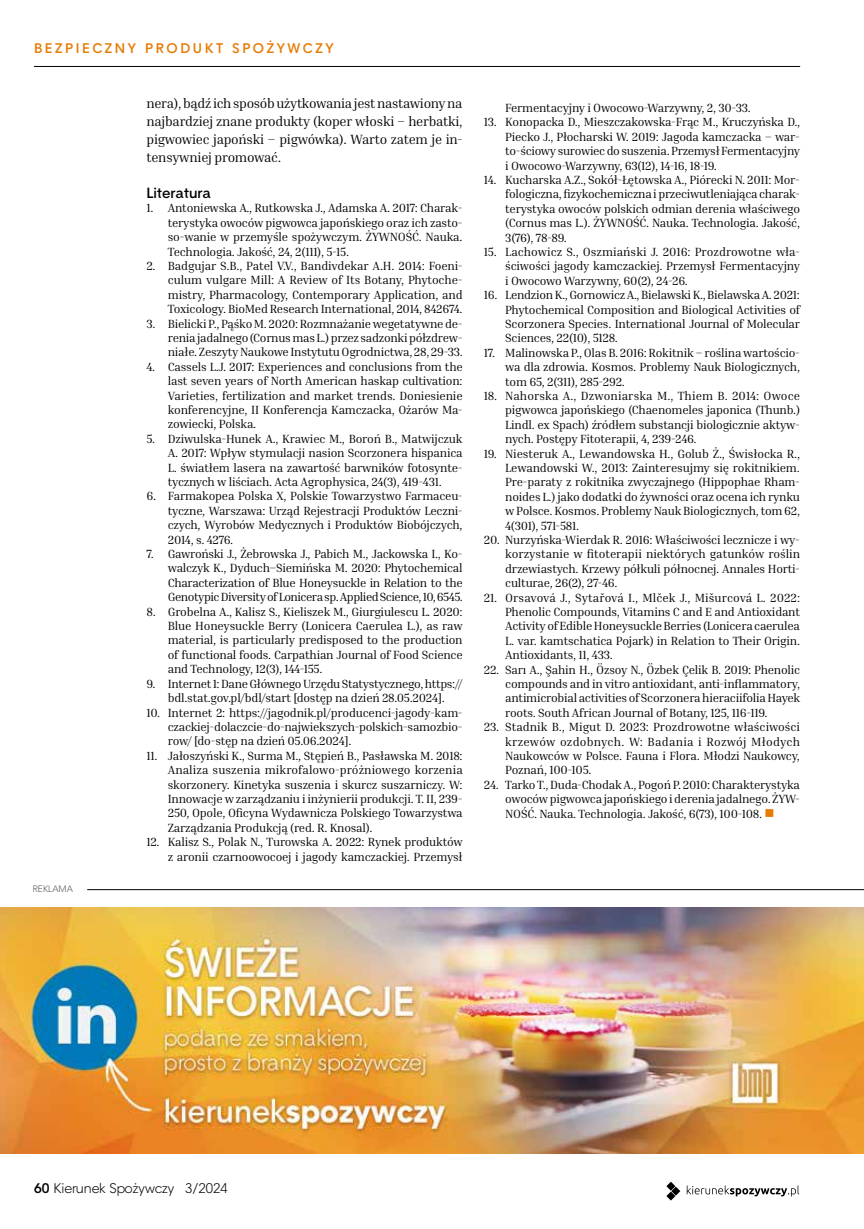
<style>
.page{position:relative;width:864px;height:1229px;background:#fff}
.page>*{position:absolute;margin:0;border:0;box-sizing:border-box;transform-origin:0 0}
.t1{font:700 14.25px "Straight EFN";color:#000}
.t2{font:13.5px/18px "Inria Serif";letter-spacing:-.02em;color:#000;text-align:justify}
.t3{font:700 13.5px "Straight EFN";letter-spacing:.19em;color:#e77b05}
.t4{font:13.5px "Straight EFN";color:#000}
.t5{font:12px/14.4px "Inria Serif";letter-spacing:-.02em;color:#000;text-align:justify}
.t6{font:9px "Straight EFN";color:#575756}
.s1{color:#e77b05}
.s2{font-weight:700}
</style>
<div class="page">
<hr style="left:34px;top:66px;width:765px;height:1px;background:#000">
<hr style="left:87px;top:889px;width:776px;height:1px;background:#000">
<img style="left:0;top:908px;width:863px;height:245px">
<svg style="left:686px;top:1185px;width:112px;height:11px"></svg>
<svg style="left:666px;top:1182px;width:14px;height:18px"></svg>
<p class="t3" style="left:34px;top:40px;width:301px">BEZPIECZNY PRODUKT SPOŻYWCZY</p>
<p class="t6" style="left:33px;top:884px;width:41px">REKLAMA</p>
<p class="t2" style="left:146px;top:94px;width:317px">nera), bądź ich sposób użytkowania jest nastawiony na najbardziej znane produkty (koper włoski – herbatki, pigwowiec japoński – pigwówka). Warto zatem je in&shy;tensywniej promować.</p>
<p class="t1" style="left:146px;top:184px;width:66px">Literatura</p>
<p class="t5" style="left:168px;top:201px;width:296px;text-indent:-21px">1. Antoniewska A., Rutkowska J., Adamska A. 2017: Charak&shy;terystyka owoców pigwowca japońskiego oraz ich zasto&shy;so-wanie w przemyśle spożywczym. ŻYWNOŚĆ. Nauka.<br>Technologia. Jakość, 24, 2(111), 5-15.</p>
<p class="t5" style="left:168px;top:258px;width:296px;text-indent:-21px">2. Badgujar S.B., Patel V.V., Bandivdekar A.H. 2014: Foeni&shy;culum vulgare Mill: A Review of Its Botany, Phytoche&shy;mistry, Pharmacology, Contemporary Application, and Toxicology. BioMed Research International, 2014, 842674.</p>
<p class="t5" style="left:168px;top:316px;width:296px;text-indent:-21px">3. Bielicki P., Pąśko M. 2020: Rozmnażanie wegetatywne de&shy;renia jadalnego (Cornus mas L.) przez sadzonki półzdrew&shy;niałe. Zeszyty Naukowe Instytutu Ogrodnictwa, 28, 29-33.</p>
<p class="t5" style="left:168px;top:359px;width:296px;text-indent:-21px">4. Cassels L.J. 2017: Experiences and conclusions from the last seven years of North American haskap cultivation:<br>Varieties, fertilization and market trends. Doniesienie konferencyjne, II Konferencja Kamczacka, Ożarów Ma&shy;zowiecki, Polska.</p>
<p class="t5" style="left:168px;top:431px;width:296px;text-indent:-21px">5. Dziwulska-Hunek A., Krawiec M., Boroń B., Matwijczuk A. 2017: Wpływ stymulacji nasion Scorzonera hispanica L. światłem lasera na zawartość barwników fotosynte&shy;tycznych w liściach. Acta Agrophysica, 24(3), 419-431.</p>
<p class="t5" style="left:168px;top:489px;width:296px;text-indent:-21px">6. Farmakopea Polska X, Polskie Towarzystwo Farmaceu&shy;tyczne, Warszawa: Urząd Rejestracji Produktów Leczni&shy;czych, Wyrobów Medycznych i Produktów Biobójczych, 2014, s. 4276.</p>
<p class="t5" style="left:168px;top:546px;width:296px;text-indent:-21px">7. Gawroński J., Żebrowska J., Pabich M., Jackowska I., Ko&shy;walczyk K., Dyduch–Siemińska M. 2020: Phytochemical Characterization of Blue Honeysuckle in Relation to the Genotypic Diversity of Lonicera sp. Applied Science, 10, 6545.</p>
<p class="t5" style="left:168px;top:604px;width:296px;text-indent:-21px">8. Grobelna A., Kalisz S., Kieliszek M., Giurgiulescu L. 2020:<br>Blue Honeysuckle Berry (Lonicera Caerulea L.), as raw material, is particularly predisposed to the production of functional foods. Carpathian Journal of Food Science and Technology, 12(3), 144-155.</p>
<p class="t5" style="left:146px;top:676px;width:317px;text-align:center">9. Internet 1: Dane Głównego Urzędu Statystycznego, https:// bdl.stat.gov.pl/bdl/start [dostęp na dzień 28.05.2024].</p>
<p class="t5" style="left:168px;top:705px;width:296px;text-indent:-21px">10. Internet 2: https://jagodnik.pl/producenci-jagody-kam&shy;czackiej-dolaczcie-do-najwiekszych-polskich-samozbio&shy;row/ [do-stęp na dzień 05.06.2024].</p>
<p class="t5" style="left:168px;top:748px;width:296px;text-indent:-21px">11. Jałoszyński K., Surma M., Stępień B., Pasławska M. 2018:<br>Analiza suszenia mikrofalowo-próżniowego korzenia skorzonery. Kinetyka suszenia i skurcz suszarniczy. W:<br>Innowacje w zarządzaniu i inżynierii produkcji. T. II, 239- 250, Opole, Oficyna Wydawnicza Polskiego Towarzystwa Zarządzania Produkcją (red. R. Knosal).</p>
<p class="t5" style="left:146px;top:834px;width:317px;text-align:right">12. Kalisz S., Polak N., Turowska A. 2022: Rynek produktów z aronii czarnoowocoej i jagody kamczackiej. Przemysł</p>
<p class="t5" style="left:505px;top:100px;width:247px">Fermentacyjny i Owocowo-Warzywny, 2, 30-33.</p>
<p class="t5" style="left:505px;top:115px;width:296px;text-indent:-21px">13. Konopacka D., Mieszczakowska-Frąc M., Kruczyńska D., Piecko J., Płocharski W. 2019: Jagoda kamczacka – war&shy;to-ściowy surowiec do suszenia. Przemysł Fermentacyjny i Owocowo-Warzywny, 63(12), 14-16, 18-19.</p>
<p class="t5" style="left:505px;top:172px;width:296px;text-indent:-21px">14. Kucharska A.Z., Sokół-Łętowska A., Piórecki N. 2011: Mor&shy;fologiczna, fizykochemiczna i przeciwutleniająca charak&shy;terystyka owoców polskich odmian derenia właściwego (Cornus mas L.). ŻYWNOŚĆ. Nauka. Technologia. Jakość, 3(76), 78-89.</p>
<p class="t5" style="left:505px;top:244px;width:296px;text-indent:-21px">15. Lachowicz S., Oszmiański J. 2016: Prozdrowotne wła&shy;ściwości jagody kamczackiej. Przemysł Fermentacyjny i Owocowo Warzywny, 60(2), 24-26.</p>
<p class="t5" style="left:505px;top:288px;width:296px;text-indent:-21px">16. Lendzion K., Gornowicz A., Bielawski K., Bielawska A. 2021:<br>Phytochemical Composition and Biological Activities of Scorzonera Species. International Journal of Molecular Sciences, 22(10), 5128.</p>
<p class="t5" style="left:505px;top:345px;width:296px;text-indent:-21px">17. Malinowska P., Olas B. 2016: Rokitnik – roślina wartościo&shy;wa dla zdrowia. Kosmos. Problemy Nauk Biologicznych, tom 65, 2(311), 285-292.</p>
<p class="t5" style="left:505px;top:388px;width:296px;text-indent:-21px">18. Nahorska A., Dzwoniarska M., Thiem B. 2014: Owoce pigwowca japońskiego (Chaenomeles japonica (Thunb.)<br>Lindl. ex Spach) źródłem substancji biologicznie aktyw&shy;nych. Postępy Fitoterapii, 4, 239-246.</p>
<p class="t5" style="left:505px;top:446px;width:296px;text-indent:-21px">19. Niesteruk A., Lewandowska H., Golub Ż., Świsłocka R., Lewandowski W., 2013: Zainteresujmy się rokitnikiem.<br>Pre-paraty z rokitnika zwyczajnego (Hippophae Rham&shy;noides L.) jako dodatki do żywności oraz ocena ich rynku w Polsce. Kosmos. Problemy Nauk Biologicznych, tom 62, 4(301), 571-581.</p>
<p class="t5" style="left:505px;top:532px;width:296px;text-indent:-21px">20. Nurzyńska-Wierdak R. 2016: Właściwości lecznicze i wy&shy;korzystanie w fitoterapii niektórych gatunków roślin drzewiastych. Krzewy półkuli północnej. Annales Horti&shy;culturae, 26(2), 27-46.</p>
<p class="t5" style="left:505px;top:590px;width:296px;text-indent:-21px">21. Orsavová J., Sytařová I., Mlček J., Mišurcová L. 2022:<br>Phenolic Compounds, Vitamins C and E and Antioxidant Activity of Edible Honeysuckle Berries (Lonicera caerulea L. var. kamtschatica Pojark) in Relation to Their Origin.<br>Antioxidants, 11, 433.</p>
<p class="t5" style="left:505px;top:662px;width:296px;text-indent:-21px">22. Sarı A., Şahin H., Özsoy N., Özbek Çelik B. 2019: Phenolic compounds and in vitro antioxidant, anti-inflammatory, antimicrobial activities of Scorzonera hieraciifolia Hayek roots. South African Journal of Botany, 125, 116-119.</p>
<p class="t5" style="left:505px;top:720px;width:296px;text-indent:-21px">23. Stadnik B., Migut D. 2023: Prozdrowotne właściwości krzewów ozdobnych. W: Badania i Rozwój Młodych Naukowców w Polsce. Fauna i Flora. Młodzi Naukowcy, Poznań, 100-105.</p>
<p class="t5" style="left:505px;top:777px;width:296px;text-indent:-21px">24. Tarko T., Duda-Chodak A., Pogoń P. 2010: Charakterystyka owoców pigwowca japońskiego i derenia jadalnego. ŻYW-NOŚĆ. Nauka. Technologia. Jakość, 6(73), 100-108. <span class="s1">■</span></p>
<p class="t4" style="left:34px;top:1180px;width:195px"><span class="s2">60</span> Kierunek Spożywczy 3/2024</p>
</div>
